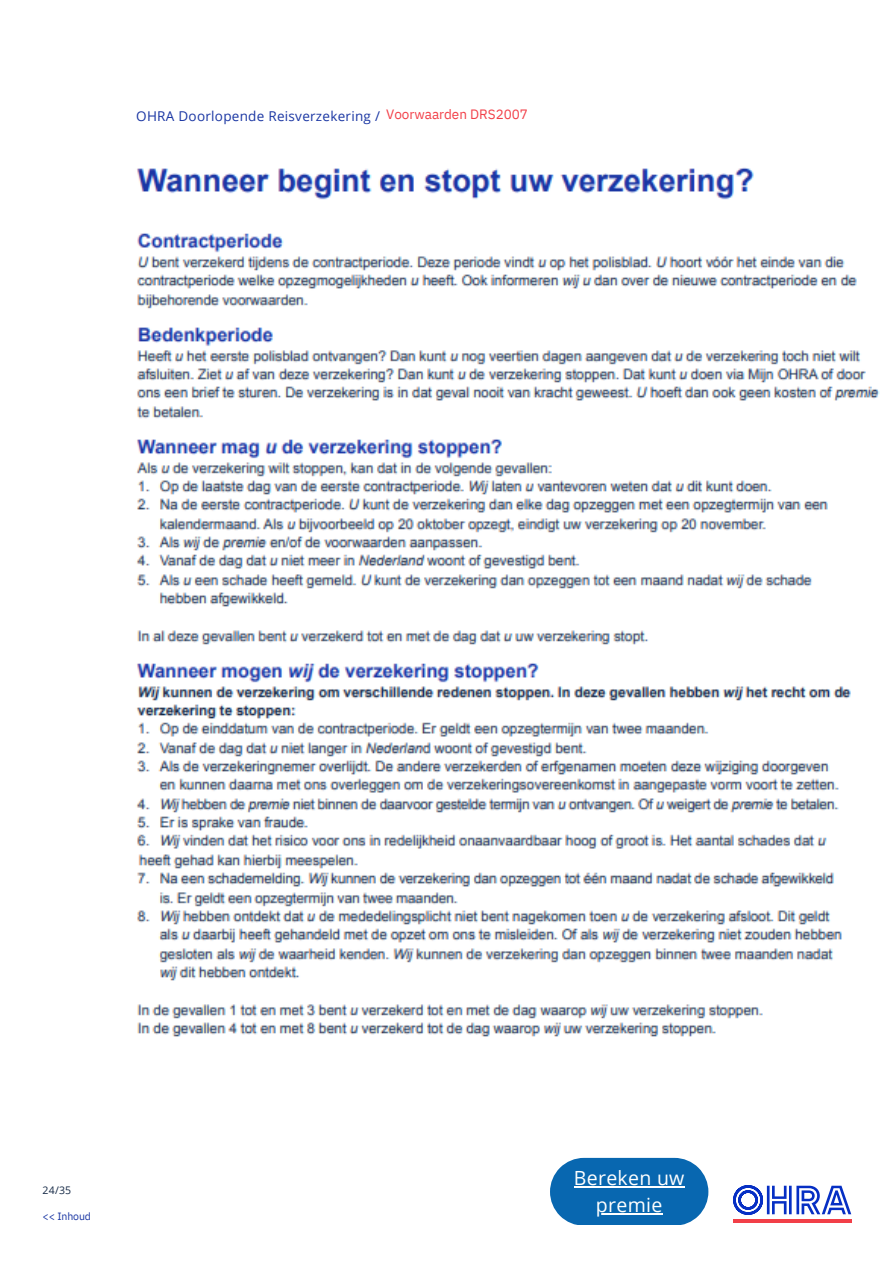
<style>
.page{position:relative;width:894px;height:1264px;background:#fff}
.page>*{position:absolute;margin:0;border:0;box-sizing:border-box;transform-origin:0 0}
.t1{font:19.5px/27px "Open Sans";letter-spacing:.015em;color:#fff;text-align:center}
.t2{font:13.5px "Open Sans";letter-spacing:.02em;color:#1a36a3}
.t3{font:10.5px "IBM Plex Sans";letter-spacing:-.01em;color:#1a36a3}
.t4{font:10.5px "Open Sans";color:#132744}
.s1{font-family:"IBM Plex Sans";color:#f23f48}
</style>
<div class="page">
<svg style="left:733px;top:1185px;width:118px;height:29px"></svg>
<hr style="left:733px;top:1219px;width:118px;height:3px;background:#f23f48">
<img style="left:136px;top:167px;width:744px;height:870px">
<svg style="left:550px;top:1157px;width:158px;height:67px;background:#2578b9"></svg>
<hr style="left:573px;top:1185px;width:111px;height:2px;background:#fff">
<hr style="left:595px;top:1212px;width:67px;height:2px;background:#fff">
<p class="t2" style="left:136px;top:107px;width:393px">OHRA Doorlopende Reisverzekering / <span class="s1">Voorwaarden DRS2007</span></p>
<p class="t4" style="left:43px;top:1182px;width:30px">24/35</p>
<p class="t3" style="left:43px;top:1209px;width:50px">&lt;&lt; Inhoud</p>
<h1 class="t1" style="left:573px;top:1163px;width:112px">Bereken uw premie</h1>
</div>
